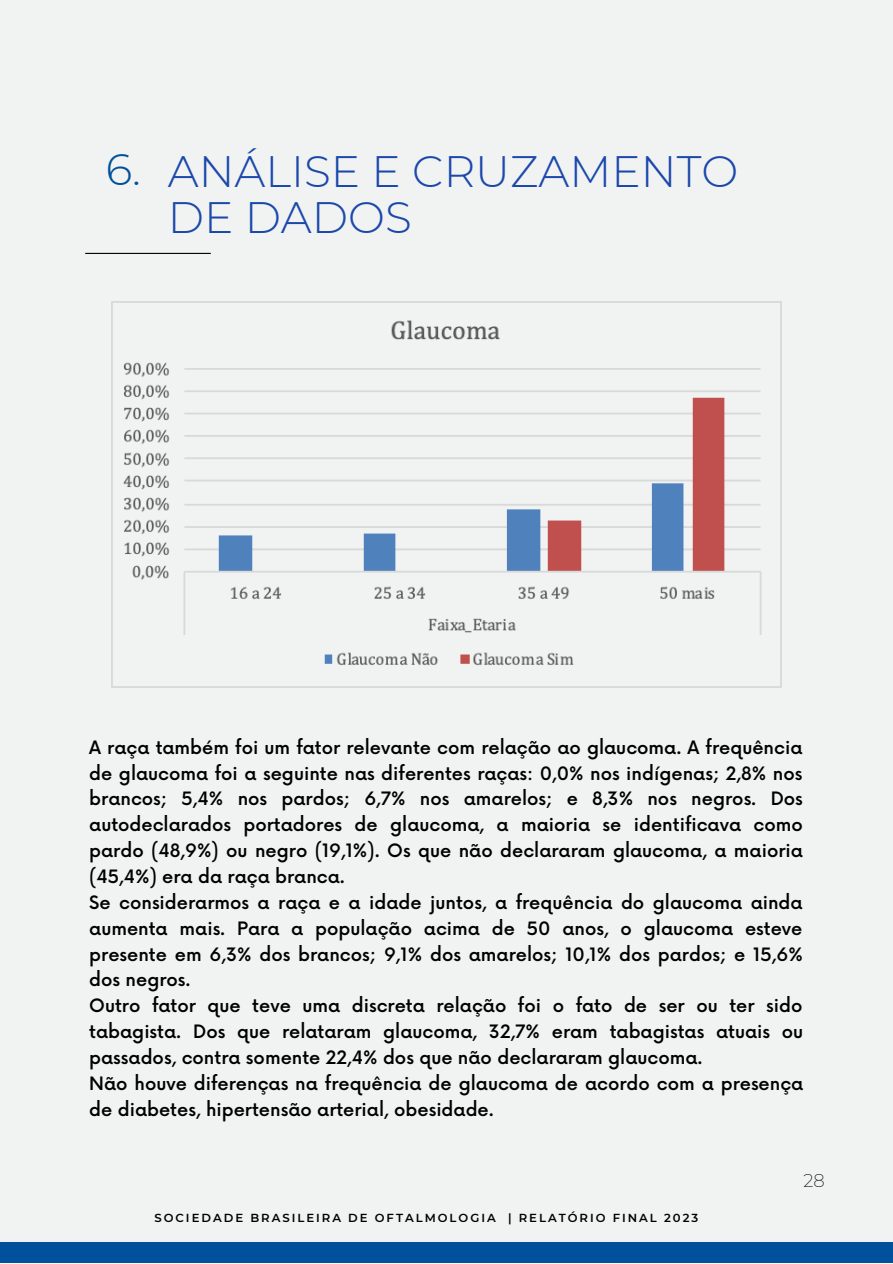
<style>
.page{position:relative;width:893px;height:1264px;background:#fff}
.page>*{position:absolute;margin:0;border:0;box-sizing:border-box;transform-origin:0 0}
.t1{font:300 43.95px/46.5px "Montserrat";color:#1b48ab}
.t2{font:300 43.95px "Montserrat";color:#00509b}
.t3{font:500 18px/25.8px "Now";color:#000;text-align:justify}
.t4{font:200 18px "Montserrat";color:#000}
.t5{font:600 11.7px "Montserrat";letter-spacing:.17em;color:#000}
</style>
<div class="page">
<div style="left:0;top:0;width:892px;height:1262px;background:#f1f3f3"></div>
<div style="left:0;top:1242px;width:892px;height:20px;background:#00509b"></div>
<hr style="left:86px;top:253px;width:124px;height:1px;background:#000">
<img style="left:112px;top:302px;width:669px;height:385px">
<p class="t2" style="left:106px;top:142px;width:37px">6.</p>
<p class="t1" style="left:168px;top:148px;width:572px">ANÁLISE E CRUZAMENTO<br>DE DADOS</p>
<p class="t3" style="left:89px;top:735px;width:715px">A raça também foi um fator relevante com relação ao glaucoma. A frequência de glaucoma foi a seguinte nas diferentes raças: 0,0% nos indígenas; 2,8% nos brancos; 5,4% nos pardos; 6,7% nos amarelos; e 8,3% nos negros. Dos autodeclarados portadores de glaucoma, a maioria se identificava como pardo (48,9%) ou negro (19,1%). Os que não declararam glaucoma, a maioria (45,4%) era da raça branca.</p>
<p class="t3" style="left:89px;top:890px;width:715px">Se considerarmos a raça e a idade juntos, a frequência do glaucoma ainda aumenta mais. Para a população acima de 50 anos, o glaucoma esteve presente em 6,3% dos brancos; 9,1% dos amarelos; 10,1% dos pardos; e 15,6% dos negros.</p>
<p class="t3" style="left:89px;top:994px;width:715px">Outro fator que teve uma discreta relação foi o fato de ser ou ter sido tabagista. Dos que relataram glaucoma, 32,7% eram tabagistas atuais ou passados, contra somente 22,4% dos que não declararam glaucoma.</p>
<p class="t3" style="left:89px;top:1071px;width:715px">Não houve diferenças na frequência de glaucoma de acordo com a presença de diabetes, hipertensão arterial, obesidade.</p>
<p class="t5" style="left:154px;top:1210px;width:545px">SOCIEDADE BRASILEIRA DE OFTALMOLOGIA | RELATÓRIO FINAL 2023</p>
<p class="t4" style="left:803px;top:1169px;width:23px">28</p>
</div>
